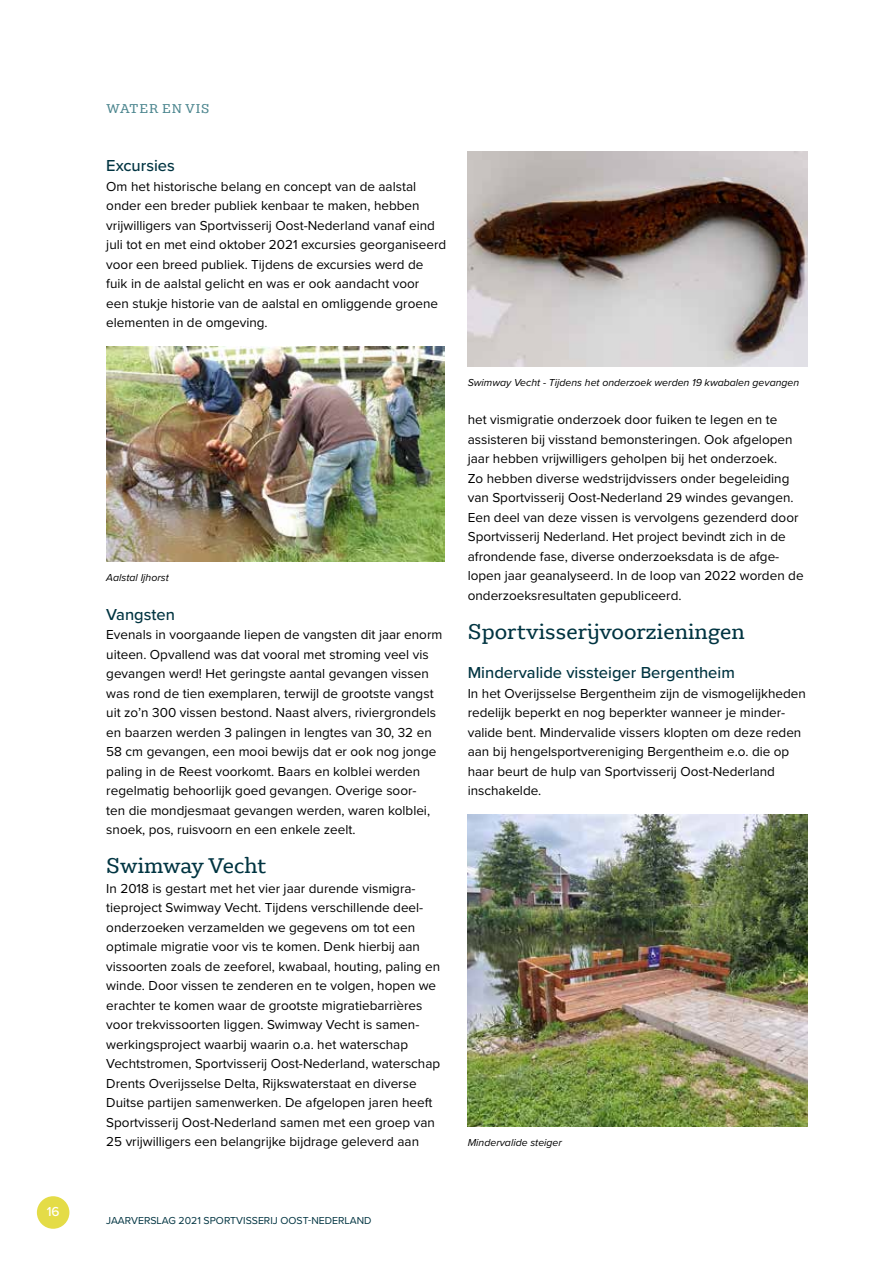
<style>
.page{position:relative;width:893px;height:1263px;background:#fff}
.page>*{position:absolute;margin:0;border:0;box-sizing:border-box;transform-origin:0 0}
.t1{font:22.5px "Gelo";color:#003441}
.t2{font:500 16.5px "Proxima Nova";color:#003441}
.t3{font:13.5px/19.5px "Proxima Nova";color:#000}
.t4{font:13.5px "Gelo";letter-spacing:.07em;color:#4b858e}
.t5{font:500 13.5px "Proxima Nova";color:#fff}
.t6{font:italic 10.5px "Proxima Nova";color:#000}
.t7{font:10.5px "Proxima Nova";color:#003441}
</style>
<div class="page">
<div style="left:37px;top:1196px;width:32px;height:33px;background:#e4dc47;border-radius:50%"></div>
<img style="left:106px;top:347px;width:339px;height:214px">
<img style="left:468px;top:815px;width:340px;height:312px">
<img style="left:467px;top:152px;width:341px;height:214px">
<p class="t5" style="left:47px;top:1201px;width:14px">16</p>
<p class="t4" style="left:106px;top:100px;width:105px">WATER EN VIS</p>
<p class="t2" style="left:106px;top:153px;width:70px">Excursies</p>
<p class="t3" style="left:106px;top:176px;width:341px">Om het historische belang en concept van de aalstal onder een breder publiek kenbaar te maken, hebben vrijwilligers van Sportvisserij Oost-Nederland vanaf eind juli tot en met eind oktober 2021 excursies georganiseerd voor een breed publiek. Tijdens de excursies werd de fuik in de aalstal gelicht en was er ook aandacht voor<br>een stukje historie van de aalstal en omliggende groene elementen in de omgeving.</p>
<p class="t6" style="left:106px;top:569px;width:64px">Aalstal Ijhorst</p>
<p class="t2" style="left:106px;top:602px;width:70px">Vangsten</p>
<p class="t3" style="left:106px;top:624px;width:338px">Evenals in voorgaande liepen de vangsten dit jaar enorm uiteen. Opvallend was dat vooral met stroming veel vis gevangen werd! Het geringste aantal gevangen vissen was rond de tien exemplaren, terwijl de grootste vangst uit zo’n 300 vissen bestond. Naast alvers, riviergrondels en baarzen werden 3 palingen in lengtes van 30, 32 en 58 cm gevangen, een mooi bewijs dat er ook nog jonge paling in de Reest voorkomt. Baars en kolblei werden regelmatig behoorlijk goed gevangen. Overige soor-<br>ten die mondjesmaat gevangen werden, waren kolblei, snoek, pos, ruisvoorn en een enkele zeelt.</p>
<h1 class="t1" style="left:106px;top:852px;width:161px">Swimway Vecht</h1>
<p class="t3" style="left:106px;top:878px;width:335px">In 2018 is gestart met het vier jaar durende vismigra&shy;tieproject Swimway Vecht. Tijdens verschillende deel&shy;onderzoeken verzamelden we gegevens om tot een optimale migratie voor vis te komen. Denk hierbij aan vissoorten zoals de zeeforel, kwabaal, houting, paling en winde. Door vissen te zenderen en te volgen, hopen we erachter te komen waar de grootste migratiebarrières voor trekvissoorten liggen. Swimway Vecht is samen&shy;werkingsproject waarbij waarin o.a. het waterschap Vechtstromen, Sportvisserij Oost-Nederland, waterschap Drents Overijsselse Delta, Rijkswaterstaat en diverse Duitse partijen samenwerken. De afgelopen jaren heeft Sportvisserij Oost-Nederland samen met een groep van 25 vrijwilligers een belangrijke bijdrage geleverd aan</p>
<p class="t6" style="left:468px;top:374px;width:333px">Swimway Vecht - Tijdens het onderzoek werden 19 kwabalen gevangen</p>
<p class="t3" style="left:468px;top:410px;width:337px">het vismigratie onderzoek door fuiken te legen en te assisteren bij visstand bemonsteringen. Ook afgelopen jaar hebben vrijwilligers geholpen bij het onderzoek.<br>Zo hebben diverse wedstrijdvissers onder begeleiding van Sportvisserij Oost-Nederland 29 windes gevangen.<br>Een deel van deze vissen is vervolgens gezenderd door Sportvisserij Nederland. Het project bevindt zich in de afrondende fase, diverse onderzoeksdata is de afge&shy;lopen jaar geanalyseerd. In de loop van 2022 worden de onderzoeksresultaten gepubliceerd.</p>
<h1 class="t1" style="left:468px;top:618px;width:279px">Sportvisserijvoorzieningen</h1>
<p class="t2" style="left:468px;top:660px;width:269px">Mindervalide vissteiger Bergentheim</p>
<p class="t3" style="left:468px;top:683px;width:340px">In het Overijsselse Bergentheim zijn de vismogelijkheden redelijk beperkt en nog beperkter wanneer je minder&shy;valide bent. Mindervalide vissers klopten om deze reden aan bij hengelsportvereniging Bergentheim e.o. die op haar beurt de hulp van Sportvisserij Oost-Nederland inschakelde.</p>
<p class="t6" style="left:468px;top:1135px;width:96px">Mindervalide steiger</p>
<p class="t7" style="left:106px;top:1213px;width:267px">JAARVERSLAG 2021 SPORTVISSERIJ OOST-NEDERLAND</p>
</div>
